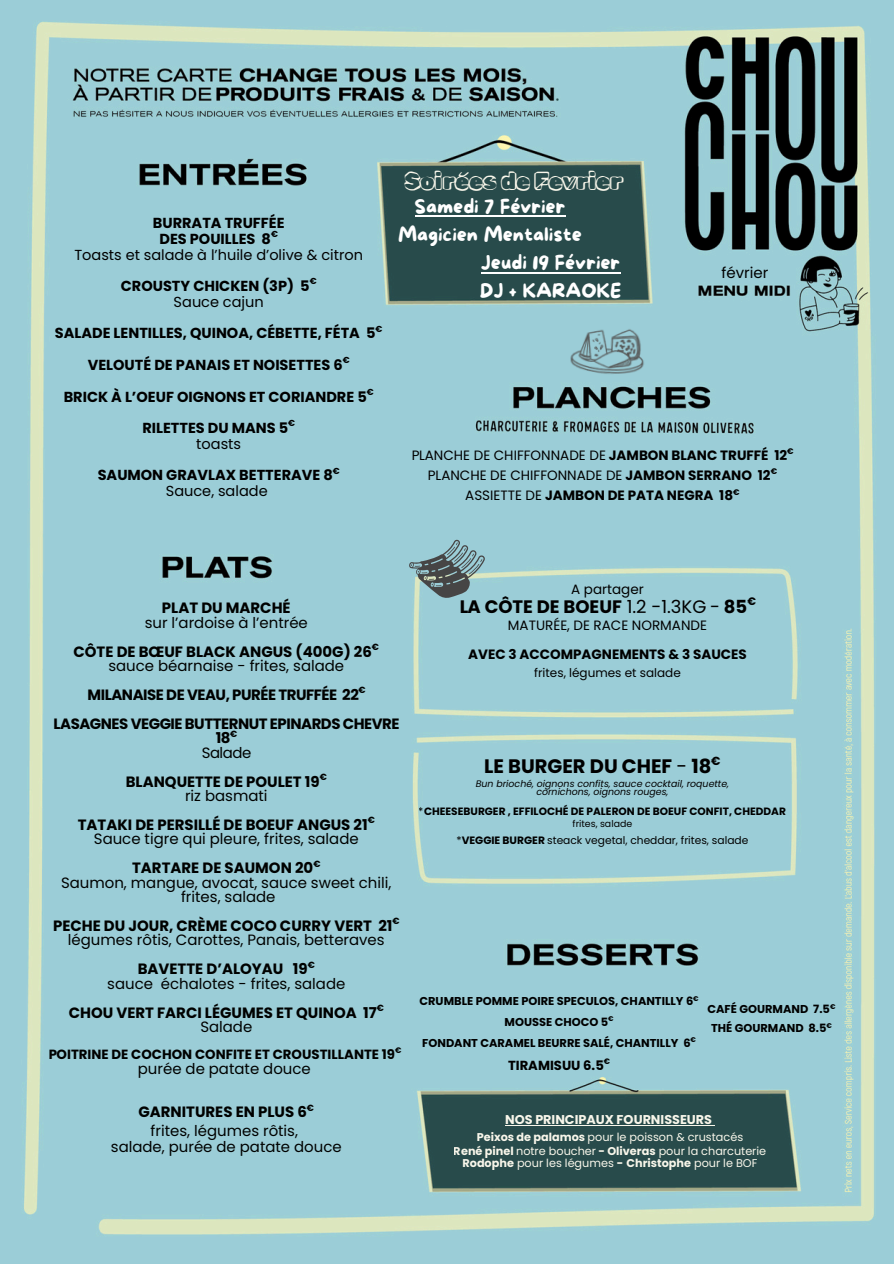
<style>
.page{position:relative;width:894px;height:1264px;background:#fff}
.page>*{position:absolute;margin:0;border:0;box-sizing:border-box;transform-origin:0 0}
.t1{font:22.65px "Rubik Vinyl";color:#f8f6ea}
.t2{font:19.8px "More Sugar";color:#fff}
.t3{font:700 19.5px "Poppins";color:#000}
.t4{font:700 18px "Poppins";color:#000}
.t5{font:15px "Poppins";color:#000}
.t6{font:14.85px/14.4px "Poppins";color:#000100;text-align:center}
.t7{font:700 14.85px/14.4px "Poppins";color:#000100;text-align:center}
.t8{font:700 14.85px/28.8px "Poppins";letter-spacing:-.03em;color:#000100;text-align:center}
.t9{font:700 14.55px/15.8px "Poppins";color:#000;text-align:center}
.t10{font:14.55px "Poppins";color:#000}
.t11{font:13.5px/20.2px "Poppins";color:#000;text-align:center}
.t12{font:700 13.5px "Poppins";color:#000}
.t13{font:700 13.35px "Poppins";color:#000100}
.t14{font:700 13.2px "Poppins";color:#000}
.t15{font:700 12.75px "Poppins";color:#f8f6ea}
.t16{font:12px "Poppins";color:#000}
.t17{font:700 11.4px/20.9px "Poppins";color:#000;text-align:center}
.t18{font:11.25px/12.6px "Poppins";color:#f8f6ea;text-align:center}
.t19{font:700 10.65px "Poppins";color:#000}
.t20{font:10.65px "Poppins";color:#000}
.t21{font:italic 9.45px/8.7px "Poppins";color:#000;text-align:center}
.t22{font:9.45px "Poppins";color:#000}
.t23{font:700 8.7px "Poppins";color:#000}
.s1{font-weight:700}
.s2{font-weight:400}
</style>
<div class="page">
<img style="left:0;top:0;width:893px;height:1263px">
<svg style="left:409px;top:540px;width:75px;height:58px;background:#7e9b9f"></svg>
<img style="left:564px;top:309px;width:86px;height:86px">
<hr style="left:505px;top:1124px;width:207px;height:1px;background:#f8f6ea">
<hr style="left:414px;top:215px;width:151px;height:2px;background:#fff">
<hr style="left:481px;top:272px;width:139px;height:1px;background:#fff">
<p class="t9" style="left:153px;top:215px;width:133px">BURRATA TRUFFÉE<br>DES POUILLES 8</p>
<p class="t23" style="left:271px;top:228px;width:8px">€</p>
<p class="t10" style="left:74px;top:244px;width:290px">Toasts et salade à l’huile d’olive &amp; citron</p>
<p class="t9" style="left:121px;top:278px;width:190px">CROUSTY CHICKEN (3P) 5</p>
<p class="t23" style="left:309px;top:275px;width:8px">€</p>
<p class="t10" style="left:174px;top:292px;width:92px">Sauce cajun</p>
<p class="t9" style="left:55px;top:325px;width:322px">SALADE LENTILLES, QUINOA, CÉBETTE, FÉTA 5</p>
<p class="t23" style="left:375px;top:322px;width:8px">€</p>
<p class="t9" style="left:88px;top:357px;width:256px">VELOUTÉ DE PANAIS ET NOISETTES 6</p>
<p class="t23" style="left:342px;top:354px;width:8px">€</p>
<p class="t9" style="left:64px;top:388px;width:304px">BRICK À L’OEUF OIGNONS ET CORIANDRE 5</p>
<p class="t23" style="left:367px;top:385px;width:8px">€</p>
<p class="t9" style="left:142px;top:420px;width:147px">RILETTES DU MANS 5</p>
<p class="t23" style="left:288px;top:417px;width:8px">€</p>
<p class="t10" style="left:196px;top:433px;width:46px">toasts</p>
<p class="t9" style="left:98px;top:467px;width:236px">SAUMON GRAVLAX BETTERAVE 8</p>
<p class="t23" style="left:333px;top:464px;width:8px">€</p>
<p class="t10" style="left:166px;top:481px;width:103px">Sauce, salade</p>
<h1 class="t1" style="left:404px;top:168px;width:219px">Soirées de Fevrier</h1>
<h2 class="t2" style="left:414px;top:196px;width:152px">Samedi 7 Février</h2>
<h2 class="t2" style="left:398px;top:223px;width:185px">Magicien Mentaliste</h2>
<h2 class="t2" style="left:481px;top:252px;width:141px">Jeudi 19 Février</h2>
<h2 class="t2" style="left:479px;top:280px;width:143px">DJ + KARAOKE</h2>
<p class="t5" style="left:721px;top:262px;width:48px">février</p>
<p class="t11" style="left:411px;top:445px;width:384px">PLANCHE DE CHIFFONNADE DE <span class="s1">JAMBON BLANC TRUFFÉ 12</span><sup>€<br></sup>PLANCHE DE CHIFFONNADE DE <span class="s1">JAMBON SERRANO 12</span><sup>€<br></sup>ASSIETTE DE <span class="s1">JAMBON DE PATA NEGRA 18</span><sup>€</sup></p>
<p class="t7" style="left:162px;top:601px;width:130px">PLAT DU MARCHÉ</p>
<p class="t7" style="left:73px;top:608px;width:307px;line-height:28.8px"><span class="s2">sur l’ardoise à l’entrée<br></span>CÔTE DE BŒUF BLACK ANGUS (400G) 26<sup>€</sup></p>
<p class="t8" style="left:53px;top:651px;width:347px"><span class="s2">sauce béarnaise - frites, salade<br></span>MILANAISE DE VEAU, PURÉE TRUFFÉE 22<sup>€<br></sup>LASAGNES VEGGIE BUTTERNUT EPINARDS CHEVRE</p>
<p class="t6" style="left:202px;top:731px;width:51px"><span class="s1">18</span><sup>€<br></sup>Salade</p>
<p class="t7" style="left:126px;top:774px;width:202px">BLANQUETTE DE POULET 19<sup>€ </sup><span class="s2">riz basmati</span></p>
<p class="t6" style="left:78px;top:817px;width:298px"><span class="s1">TATAKI DE PERSILLÉ DE BOEUF ANGUS 21</span><sup>€<br></sup>Sauce tigre qui pleure, frites, salade</p>
<p class="t6" style="left:61px;top:860px;width:332px"><span class="s1">TARTARE DE SAUMON 20</span><sup>€<br></sup>Saumon, mangue, avocat, sauce sweet chili, frites, salade</p>
<p class="t6" style="left:53px;top:918px;width:348px"><span class="s1">PECHE DU JOUR, CRÈME COCO CURRY VERT 21</span><sup>€ </sup>légumes rôtis, Carottes, Panais, betteraves</p>
<p class="t6" style="left:107px;top:961px;width:239px"><span class="s1">BAVETTE D’ALOYAU 19</span><sup>€<br></sup>sauce échalotes - frites, salade</p>
<p class="t7" style="left:69px;top:1005px;width:316px">CHOU VERT FARCI LÉGUMES ET QUINOA 17<sup>€<br></sup><span class="s2">Salade</span></p>
<p class="t13" style="left:48px;top:1044px;width:354px">POITRINE DE COCHON CONFITE ET CROUSTILLANTE 19<sup>€</sup></p>
<p class="t6" style="left:138px;top:1061px;width:174px">purée de patate douce</p>
<p class="t6" style="left:138px;top:1102px;width:177px;line-height:18.9px"><span class="s1">GARNITURES EN PLUS 6</span><sup>€ </sup>frites, légumes rôtis,</p>
<p class="t6" style="left:111px;top:1139px;width:232px">salade, purée de patate douce</p>
<p class="t11" style="left:571px;top:579px;width:74px">A partager</p>
<p class="t4" style="left:459px;top:594px;width:298px">LA CÔTE DE BOEUF <span class="s2">1.2 -1.3KG -</span> 85<sup>€</sup></p>
<p class="t11" style="left:508px;top:615px;width:200px">MATURÉE, DE RACE NORMANDE</p>
<p class="t12" style="left:468px;top:644px;width:280px">AVEC 3 ACCOMPAGNEMENTS &amp; 3 SAUCES</p>
<p class="t16" style="left:534px;top:664px;width:148px">frites, légumes et salade</p>
<h3 class="t3" style="left:484px;top:752px;width:238px">LE BURGER DU CHEF <span class="s2">-</span> 18<sup>€</sup></h3>
<p class="t21" style="left:475px;top:779px;width:255px">Bun brioché, oignons confits, sauce cocktail, roquette, cornichons, oignons rouges,</p>
<p class="t19" style="left:419px;top:803px;width:368px"><span class="s2">*</span>CHEESEBURGER , EFFILOCHÉ DE PALERON DE BOEUF CONFIT, CHEDDAR</p>
<p class="t22" style="left:572px;top:817px;width:61px">frites, salade</p>
<p class="t20" style="left:456px;top:832px;width:293px">*<span class="s1">VEGGIE BURGER</span> steack vegetal, cheddar, frites, salade</p>
<p class="t17" style="left:419px;top:990px;width:280px">CRUMBLE POMME POIRE SPECULOS, CHANTILLY 6<sup>€<br></sup>MOUSSE CHOCO 5<sup>€<br></sup>FONDANT CARAMEL BEURRE SALÉ, CHANTILLY 6<sup>€</sup></p>
<p class="t14" style="left:508px;top:1056px;width:103px">TIRAMISUU 6.5<sup>€</sup></p>
<p class="t17" style="left:707px;top:999px;width:129px;line-height:19px">CAFÉ GOURMAND 7.5<sup>€<br></sup>THÉ GOURMAND 8.5<sup>€</sup></p>
<p class="t15" style="left:505px;top:1110px;width:208px">NOS PRINCIPAUX FOURNISSEURS</p>
<p class="t18" style="left:453px;top:1131px;width:314px"><span class="s1">Peixos de palamos</span> pour le poisson &amp; crustacés<br><span class="s1">René pinel</span> notre boucher <span class="s1">- Oliveras</span> pour la charcuterie<br><span class="s1">Rodophe</span> pour les légumes <span class="s1">- Christophe</span> pour le BOF</p>
</div>
